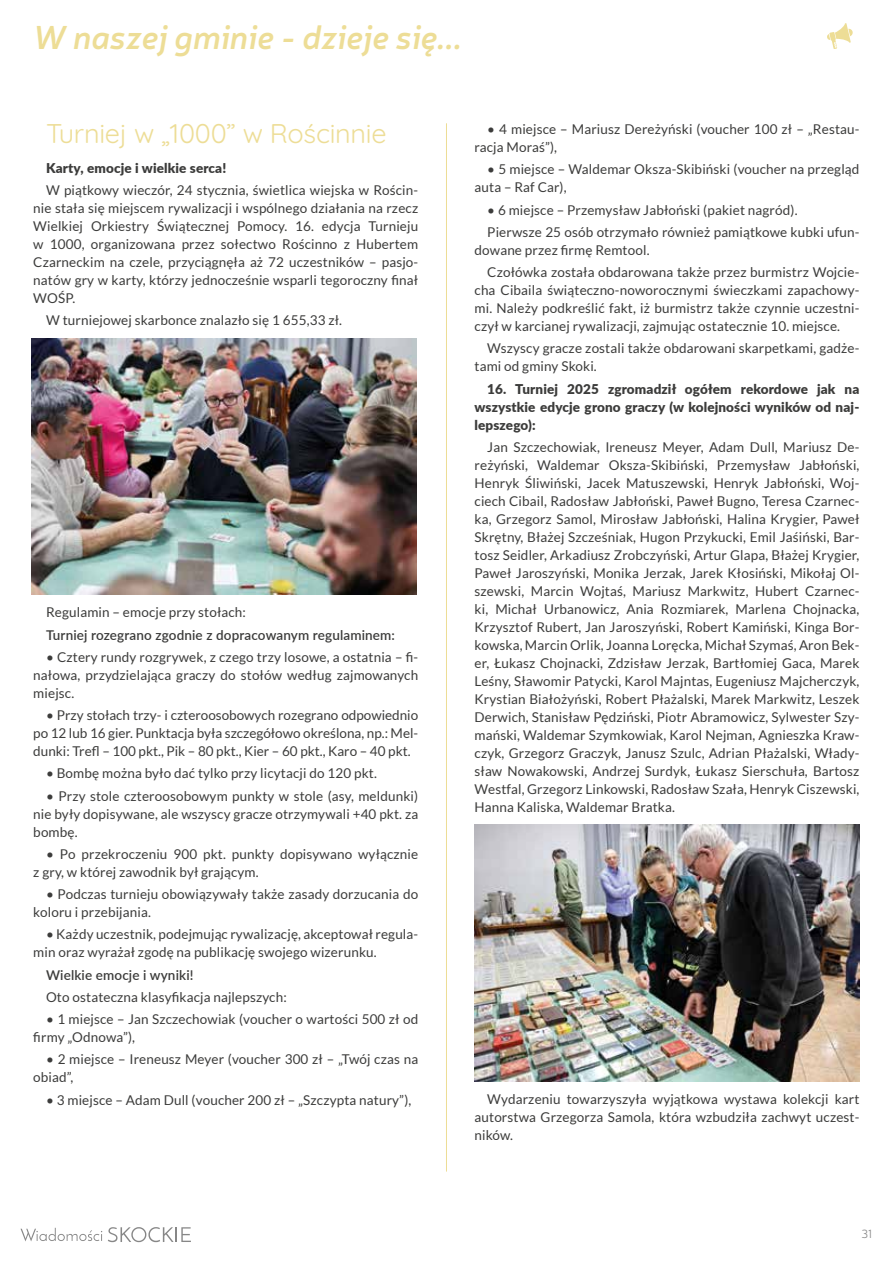
<style>
.page{position:relative;width:893px;height:1263px;background:#fff}
.page>*{position:absolute;margin:0;border:0;box-sizing:border-box;transform-origin:0 0}
.t1{font:italic 600 33px "Neris";color:#eddd96}
.t2{font:27px "Quicksand";letter-spacing:-.01em;color:#eddd96}
.t3{font:13.5px/18px "Lato";letter-spacing:.01em;color:#3c3c3b}
.t4{font:900 13.5px/18px "Lato";letter-spacing:.01em;color:#3c3c3b;text-align:justify}
.t5{font:600 13.5px "Lato";letter-spacing:.01em;color:#3c3c3b}
.t6{font:300 12px "Neris";color:#878787}
</style>
<div class="page">
<svg style="left:21px;top:1228px;width:81px;height:13px"></svg>
<svg style="left:108px;top:1227px;width:83px;height:15px"></svg>
<svg style="left:827px;top:23px;width:26px;height:26px"></svg>
<hr style="left:446px;top:123px;width:1px;height:1048px;background:#eddd96">
<img style="left:475px;top:825px;width:384px;height:256px">
<img style="left:32px;top:338px;width:385px;height:257px">
<h1 class="t1" style="left:33px;top:14px;width:430px">W naszej gminie - dzieje się...</h1>
<h2 class="t2" style="left:46px;top:112px;width:342px">Turniej w „1000” w Rościnnie</h2>
<p class="t4" style="left:46px;top:158px;width:182px">Karty, emocje i wielkie serca!</p>
<p class="t3" style="left:33px;top:181px;width:386px;text-align:justify;text-indent:13px">W piątkowy wieczór, 24 stycznia, świetlica wiejska w Rościn&shy;nie stała się miejscem rywalizacji i wspólnego działania na rzecz Wielkiej Orkiestry Świątecznej Pomocy. 16. edycja Turnieju w 1000, organizowana przez sołectwo Rościnno z Hubertem Czarneckim na czele, przyciągnęła aż 72 uczestników – pasjo&shy;natów gry w karty, którzy jednocześnie wsparli tegoroczny finał WOŚP.</p>
<p class="t3" style="left:46px;top:311px;width:298px">W turniejowej skarbonce znalazło się 1 655,33 zł.</p>
<p class="t3" style="left:46px;top:603px;width:201px">Regulamin – emocje przy stołach:</p>
<p class="t5" style="left:46px;top:625px;width:350px">Turniej rozegrano zgodnie z dopracowanym regulaminem:</p>
<p class="t3" style="left:33px;top:648px;width:386px;text-align:justify;text-indent:13px">• Cztery rundy rozgrywek, z czego trzy losowe, a ostatnia – fi&shy;nałowa, przydzielająca graczy do stołów według zajmowanych miejsc.</p>
<p class="t3" style="left:33px;top:706px;width:386px;text-align:justify;text-indent:13px">• Przy stołach trzy- i czteroosobowych rozegrano odpowiednio po 12 lub 16 gier. Punktacja była szczegółowo określona, np.: Mel&shy;dunki: Trefl – 100 pkt., Pik – 80 pkt., Kier – 60 pkt., Karo – 40 pkt.</p>
<p class="t3" style="left:46px;top:764px;width:332px">• Bombę można było dać tylko przy licytacji do 120 pkt.</p>
<p class="t3" style="left:33px;top:787px;width:386px;text-align:justify;text-indent:13px">• Przy stole czteroosobowym punkty w stole (asy, meldunki) nie były dopisywane, ale wszyscy gracze otrzymywali +40 pkt. za bombę.</p>
<p class="t3" style="left:33px;top:845px;width:386px;text-indent:13px">• Po przekroczeniu 900 pkt. punkty dopisywano wyłącznie z gry, w której zawodnik był grającym.</p>
<p class="t3" style="left:33px;top:885px;width:386px;text-indent:13px">• Podczas turnieju obowiązywały także zasady dorzucania do koloru i przebijania.</p>
<p class="t3" style="left:33px;top:925px;width:386px;text-indent:13px">• Każdy uczestnik, podejmując rywalizację, akceptował regula&shy;min oraz wyrażał zgodę na publikację swojego wizerunku.</p>
<p class="t5" style="left:46px;top:965px;width:149px">Wielkie emocje i wyniki!</p>
<p class="t3" style="left:46px;top:988px;width:242px">Oto ostateczna klasyfikacja najlepszych:</p>
<p class="t3" style="left:33px;top:1010px;width:386px;text-indent:13px">• 1 miejsce – Jan Szczechowiak (voucher o wartości 500 zł od firmy „Odnowa”),</p>
<p class="t3" style="left:33px;top:1050px;width:386px;text-indent:13px">• 2 miejsce – Ireneusz Meyer (voucher 300 zł – „Twój czas na obiad”,</p>
<p class="t3" style="left:46px;top:1090px;width:367px">• 3 miejsce – Adam Dull (voucher 200 zł – „Szczypta natury”),</p>
<p class="t3" style="left:475px;top:120px;width:386px;text-indent:13px">• 4 miejsce – Mariusz Dereżyński (voucher 100 zł – „Restau&shy;racja Moraś”),</p>
<p class="t3" style="left:475px;top:160px;width:386px;text-indent:13px">• 5 miejsce – Waldemar Oksza-Skibiński (voucher na przegląd auta – Raf Car),</p>
<p class="t3" style="left:487px;top:198px;width:374px;line-height:22.2px">• 6 miejsce – Przemysław Jabłoński (pakiet nagród).<br>Pierwsze 25 osób otrzymało również pamiątkowe kubki ufun-</p>
<p class="t3" style="left:487px;top:239px;width:374px;line-height:22.2px;text-indent:-13px">dowane przez firmę Remtool.<br>Czołówka została obdarowana także przez burmistrz Wojcie-</p>
<p class="t3" style="left:475px;top:281px;width:386px;text-align:justify">cha Cibaila świąteczno-noworocznymi świeczkami zapachowy&shy;mi. Należy podkreślić fakt, iż burmistrz także czynnie uczestni&shy;czył w karcianej rywalizacji, zajmując ostatecznie 10. miejsce.</p>
<p class="t3" style="left:475px;top:339px;width:386px;text-indent:13px">Wszyscy gracze zostali także obdarowani skarpetkami, gadże&shy;tami od gminy Skoki.</p>
<p class="t4" style="left:475px;top:379px;width:386px;text-indent:13px">16. Turniej 2025 zgromadził ogółem rekordowe jak na wszystkie edycje grono graczy (w kolejności wyników od naj&shy;lepszego):</p>
<p class="t3" style="left:475px;top:438px;width:386px;text-align:justify;text-indent:13px">Jan Szczechowiak, Ireneusz Meyer, Adam Dull, Mariusz De&shy;reżyński, Waldemar Oksza-Skibiński, Przemysław Jabłoński, Henryk Śliwiński, Jacek Matuszewski, Henryk Jabłoński, Woj&shy;ciech Cibail, Radosław Jabłoński, Paweł Bugno, Teresa Czarnec&shy;ka, Grzegorz Samol, Mirosław Jabłoński, Halina Krygier, Paweł Skrętny, Błażej Szcześniak, Hugon Przykucki, Emil Jaśiński, Bar&shy;tosz Seidler, Arkadiusz Zrobczyński, Artur Glapa, Błażej Krygier, Paweł Jaroszyński, Monika Jerzak, Jarek Kłosiński, Mikołaj Ol&shy;szewski, Marcin Wojtaś, Mariusz Markwitz, Hubert Czarnec&shy;ki, Michał Urbanowicz, Ania Rozmiarek, Marlena Chojnacka, Krzysztof Rubert, Jan Jaroszyński, Robert Kamiński, Kinga Bor&shy;kowska, Marcin Orlik, Joanna Loręcka, Michał Szymaś, Aron Bek&shy;er, Łukasz Chojnacki, Zdzisław Jerzak, Bartłomiej Gaca, Marek Leśny, Sławomir Patycki, Karol Majntas, Eugeniusz Majcherczyk, Krystian Białożyński, Robert Płażalski, Marek Markwitz, Leszek Derwich, Stanisław Pędziński, Piotr Abramowicz, Sylwester Szy&shy;mański, Waldemar Szymkowiak, Karol Nejman, Agnieszka Kraw&shy;czyk, Grzegorz Graczyk, Janusz Szulc, Adrian Płażalski, Włady&shy;sław Nowakowski, Andrzej Surdyk, Łukasz Sierschuła, Bartosz Westfal, Grzegorz Linkowski, Radosław Szała, Henryk Ciszewski, Hanna Kaliska, Waldemar Bratka.</p>
<p class="t3" style="left:475px;top:1090px;width:386px;text-align:justify;text-indent:13px">Wydarzeniu towarzyszyła wyjątkowa wystawa kolekcji kart autorstwa Grzegorza Samola, która wzbudziła zachwyt uczest&shy;ników.</p>
<p class="t6" style="left:861px;top:1226px;width:12px">31</p>
</div>
